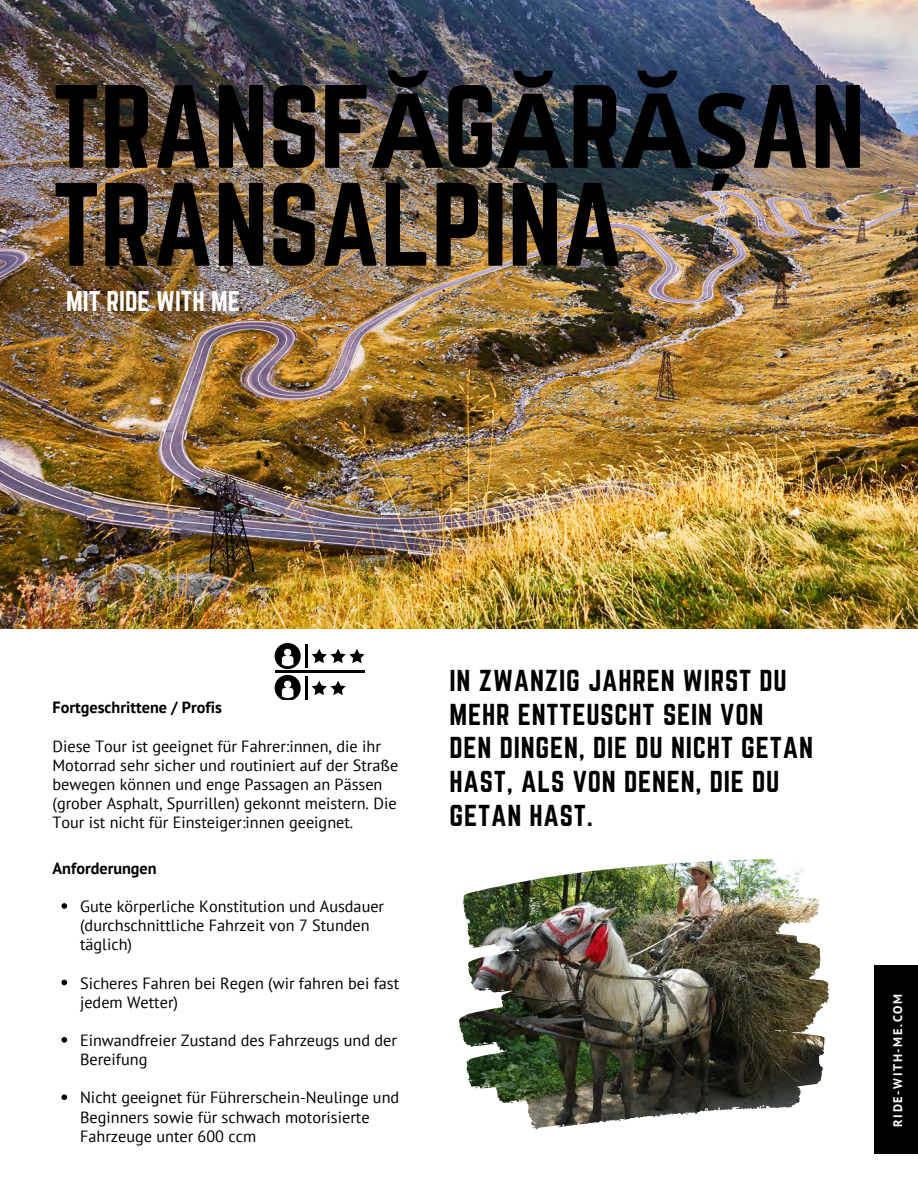
<style>
.page{position:relative;width:918px;height:1188px;background:#fff}
.page>*{position:absolute;margin:0;border:0;box-sizing:border-box;transform-origin:0 0}
.t1{font:103.5px "Norwester";color:#000}
.t2{font:26.4px/33.8px "Norwester";letter-spacing:.03em;color:#000}
.t3{font:24.9px "Norwester";color:#fff}
.t4{font:16.2px/19px "PT Sans";color:#000}
.t5{font:700 16.2px "PT Sans";color:#000}
.t6{font:700 12.45px "PT Sans";letter-spacing:.13em;color:#fff}
.s1{font-family:"Noto Sans";font-weight:700}
</style>
<div class="page">
<svg style="left:61px;top:653px;width:814px;height:501px"></svg>
<img style="left:0;top:0;width:918px;height:629px">
<div style="left:875px;top:965px;width:43px;height:189px;background:#000"></div>
<img style="left:776px;top:873px;width:53px;height:118px">
<svg style="left:312px;top:649px;width:53px;height:14px"></svg>
<svg style="left:312px;top:681px;width:34px;height:14px"></svg>
<hr style="left:305px;top:644px;width:3px;height:24px;background:#000">
<hr style="left:305px;top:676px;width:3px;height:24px;background:#000">
<hr style="left:275px;top:671px;width:89px;height:2px;background:#000">
<svg style="left:275px;top:643px;width:26px;height:26px"></svg>
<svg style="left:275px;top:675px;width:26px;height:25px"></svg>
<div style="left:264px;top:700px;width:111px;height:39px;background:#fff"></div>
<svg style="left:62px;top:903px;width:5px;height:6px"></svg>
<svg style="left:62px;top:980px;width:5px;height:5px"></svg>
<svg style="left:62px;top:1037px;width:5px;height:6px"></svg>
<svg style="left:62px;top:1094px;width:5px;height:6px"></svg>
<p class="t1" style="left:53px;top:64px;width:814px">TRANSF<span class="s1">Ă</span>G<span class="s1">Ă</span>R<span class="s1">ĂȘ</span>AN</p>
<p class="t1" style="left:53px;top:162px;width:572px">TRANSALPINA</p>
<p class="t3" style="left:66px;top:286px;width:175px">MIT RIDE WITH ME</p>
<p class="t5" style="left:53px;top:697px;width:171px">Fortgeschrittene / Profis</p>
<p class="t4" style="left:53px;top:736px;width:347px">Diese Tour ist geeignet für Fahrer:innen, die ihr Motorrad sehr sicher und routiniert auf der Straße bewegen können und enge Passagen an Pässen (grober Asphalt, Spurrillen) gekonnt meistern. Die Tour ist nicht für Einsteiger:innen geeignet.</p>
<p class="t5" style="left:53px;top:857px;width:106px">Anforderungen</p>
<p class="t4" style="left:80px;top:897px;width:306px">Gute körperliche Konstitution und Ausdauer (durchschnittliche Fahrzeit von 7 Stunden täglich)</p>
<p class="t4" style="left:80px;top:973px;width:321px">Sicheres Fahren bei Regen (wir fahren bei fast jedem Wetter)</p>
<p class="t4" style="left:80px;top:1030px;width:318px">Einwandfreier Zustand des Fahrzeugs und der<br>Bereifung</p>
<p class="t4" style="left:80px;top:1088px;width:321px">Nicht geeignet für Führerschein-Neulinge und<br>Beginners sowie für schwach motorisierte<br>Fahrzeuge unter 600 ccm</p>
<p class="t2" style="left:450px;top:663px;width:365px">IN ZWANZIG JAHREN WIRST DU<br>MEHR ENTTEUSCHT SEIN VON<br>DEN DINGEN, DIE DU NICHT GETAN<br>HAST, ALS VON DENEN, DIE DU<br>GETAN HAST.</p>
<p class="t6" style="left:889px;top:1127px;width:134px;rotate:-90deg">RIDE-WITH-ME.COM</p>
</div>
